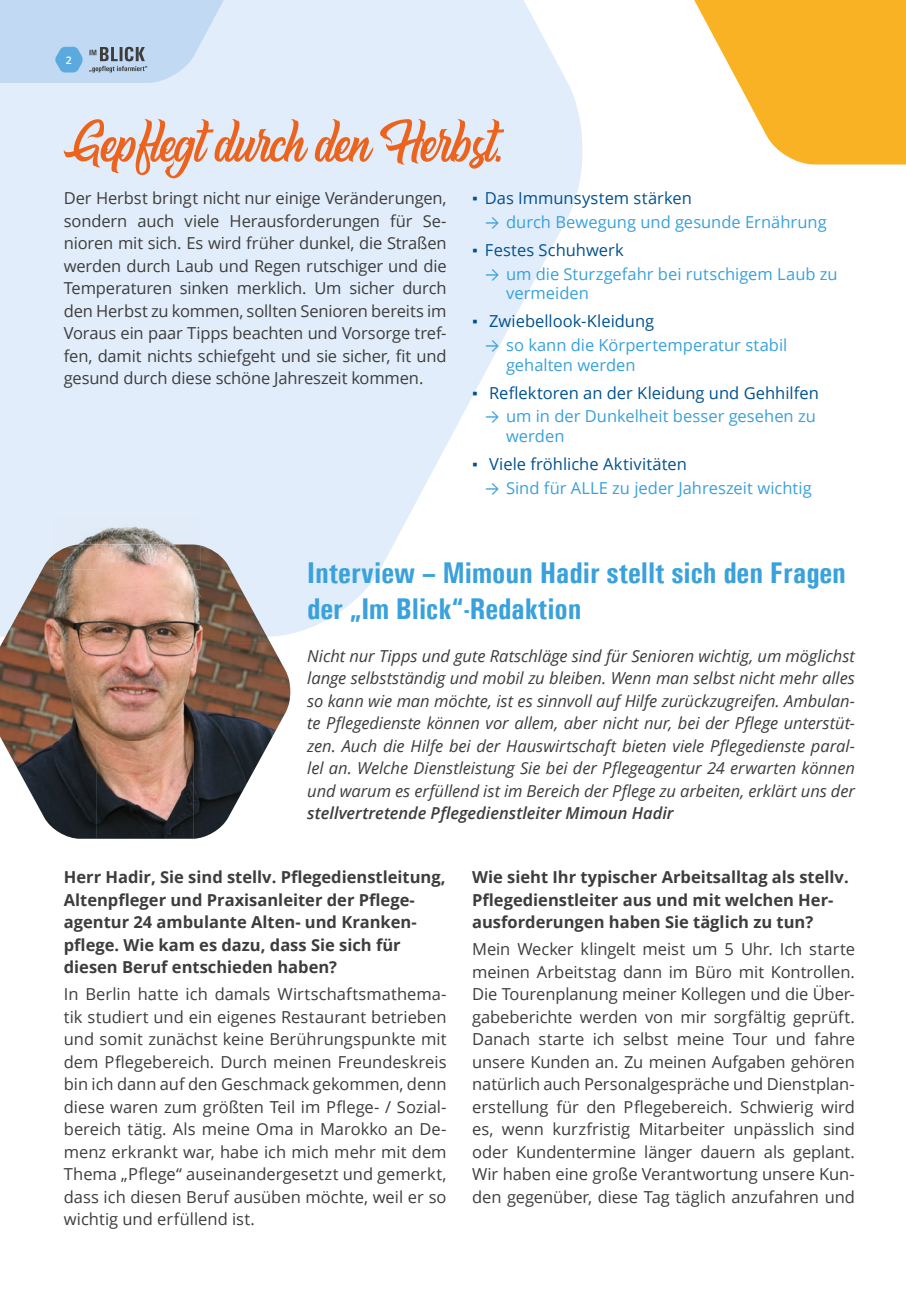
<style>
.page{position:relative;width:906px;height:1289px;background:#fff}
.page>*{position:absolute;margin:0;border:0;box-sizing:border-box;transform-origin:0 0}
.t1{font:57px "Hugtophia";color:#ec631e}
.t2{font:700 30px/36px "Univers Condensed";color:#39a1db}
.t3{font:16.5px/22.5px "Open Sans";letter-spacing:-.005em;color:#3d3d3c;text-align:justify}
.t4{font:italic 16.5px/22.5px "Open Sans";letter-spacing:-.005em;color:#3d3d3c;text-align:justify}
.t5{font:700 16.5px/22.5px "Open Sans";color:#3d3d3c}
.t6{font:16.5px/19.5px "Open Sans";color:#39a1db}
.t7{font:16.5px "Open Sans";color:#00518f}
.t8{font:italic 600 16.5px "Open Sans";letter-spacing:-.005em;color:#3d3d3c}
.t9{font:600 10.5px "Open Sans";color:#fff}
.s1{font-family:"Calibri";font-weight:700}
.s2{font-family:"Calibri"}
</style>
<div class="page">
<svg style="left:0;top:0;width:583px;height:634px;fill:#e1edfa"></svg>
<svg style="left:694px;top:0;width:212px;height:164px"></svg>
<svg style="left:0;top:544px;width:292px;height:152px;background:#e3eefa"></svg>
<img style="left:2px;top:555px;width:95px;height:88px">
<img style="left:97px;top:570px;width:96px;height:73px">
<img style="left:193px;top:545px;width:78px;height:98px">
<img style="left:0;top:643px;width:290px;height:98px">
<img style="left:2px;top:740px;width:268px;height:98px">
<img style="left:53px;top:516px;width:147px;height:28px">
<img style="left:53px;top:544px;width:147px;height:26px">
<svg style="left:0;top:0;width:281px;height:83px;background:#c4daef"></svg>
<p class="t9" style="left:66px;top:53px;width:7px">2</p>
<h1 class="t1" style="left:64px;top:107px;width:439px">Gepflegt durch den Herbst.</h1>
<p class="t3" style="left:64px;top:186px;width:384px">Der Herbst bringt nicht nur einige Veränderungen, sondern auch viele Herausforderungen für Se&shy;nioren mit sich. Es wird früher dunkel, die Straßen werden durch Laub und Regen rutschiger und die Temperaturen sinken merklich. Um sicher durch den Herbst zu kommen, sollten Senioren bereits im Voraus ein paar Tipps beachten und Vorsorge tref&shy;fen, damit nichts schiefgeht und sie sicher, fit und gesund durch diese schöne Jahreszeit kommen.</p>
<p class="t7" style="left:472px;top:187px;width:221px"><span class="s1">▪</span> Das Immunsystem stärken</p>
<p class="t6" style="left:485px;top:212px;width:343px"><span class="s2">→</span> durch Bewegung und gesunde Ernährung</p>
<p class="t7" style="left:472px;top:239px;width:153px"><span class="s1">▪</span> Festes Schuhwerk</p>
<p class="t6" style="left:506px;top:264px;width:333px;text-indent:-21px"><span class="s2">→</span> um die Sturzgefahr bei rutschigem Laub zu vermeiden</p>
<p class="t7" style="left:472px;top:310px;width:184px"><span class="s1">▪</span> Zwiebellook-Kleidung</p>
<p class="t6" style="left:506px;top:335px;width:283px;text-indent:-21px"><span class="s2">→</span> so kann die Körpertemperatur stabil gehalten werden</p>
<p class="t7" style="left:472px;top:381px;width:348px"><span class="s1">▪</span> Reflektoren an der Kleidung und Gehhilfen</p>
<p class="t6" style="left:506px;top:406px;width:311px;text-indent:-21px"><span class="s2">→</span> um in der Dunkelheit besser gesehen zu werden</p>
<p class="t7" style="left:472px;top:452px;width:216px"><span class="s1">▪</span> Viele fröhliche Aktivitäten</p>
<p class="t6" style="left:485px;top:477px;width:328px"><span class="s2">→</span> Sind für ALLE zu jeder Jahreszeit wichtig</p>
<h2 class="t2" style="left:307px;top:554px;width:540px">Interview – Mimoun Hadir stellt sich den Fragen der „Im Blick“-Redaktion</h2>
<p class="t4" style="left:307px;top:644px;width:549px">Nicht nur Tipps und gute Ratschläge sind für Senioren wichtig, um möglichst lange selbstständig und mobil zu bleiben. Wenn man selbst nicht mehr alles so kann wie man möchte, ist es sinnvoll auf Hilfe zurückzugreifen. Ambulan&shy;te Pflegedienste können vor allem, aber nicht nur, bei der Pflege unterstüt&shy;zen. Auch die Hilfe bei der Hauswirtschaft bieten viele Pflegedienste paral&shy;lel an. Welche Dienstleistung Sie bei der Pflegeagentur 24 erwarten können und warum es erfüllend ist im Bereich der Pflege zu arbeiten, erklärt uns der</p>
<p class="t8" style="left:307px;top:802px;width:368px">stellvertretende Pflegedienstleiter Mimoun Hadir</p>
<p class="t5" style="left:64px;top:865px;width:383px">Herr Hadir, Sie sind stellv. Pflegedienstleitung, Altenpfleger und Praxisanleiter der Pflege&shy;agentur 24 ambulante Alten- und Kranken&shy;pflege. Wie kam es dazu, dass Sie sich für diesen Beruf entschieden haben?</p>
<p class="t3" style="left:64px;top:982px;width:384px">In Berlin hatte ich damals Wirtschaftsmathema&shy;tik studiert und ein eigenes Restaurant betrieben und somit zunächst keine Berührungspunkte mit dem Pflegebereich. Durch meinen Freundeskreis bin ich dann auf den Geschmack gekommen, denn diese waren zum größten Teil im Pflege- / Sozial&shy;bereich tätig. Als meine Oma in Marokko an De&shy;menz erkrankt war, habe ich mich mehr mit dem Thema „Pflege“ auseinandergesetzt und gemerkt, dass ich diesen Beruf ausüben möchte, weil er so wichtig und erfüllend ist.</p>
<p class="t5" style="left:472px;top:865px;width:378px">Wie sieht Ihr typischer Arbeitsalltag als stellv.<br>Pflegedienstleiter aus und mit welchen Her&shy;ausforderungen haben Sie täglich zu tun?</p>
<p class="t3" style="left:472px;top:937px;width:384px">Mein Wecker klingelt meist um 5 Uhr. Ich starte meinen Arbeitstag dann im Büro mit Kontrollen.<br>Die Tourenplanung meiner Kollegen und die Über&shy;gabeberichte werden von mir sorgfältig geprüft.<br>Danach starte ich selbst meine Tour und fahre unsere Kunden an. Zu meinen Aufgaben gehören natürlich auch Personalgespräche und Dienstplan&shy;erstellung für den Pflegebereich. Schwierig wird es, wenn kurzfristig Mitarbeiter unpässlich sind oder Kundentermine länger dauern als geplant.<br>Wir haben eine große Verantwortung unsere Kun&shy;den gegenüber, diese Tag täglich anzufahren und</p>
</div>
